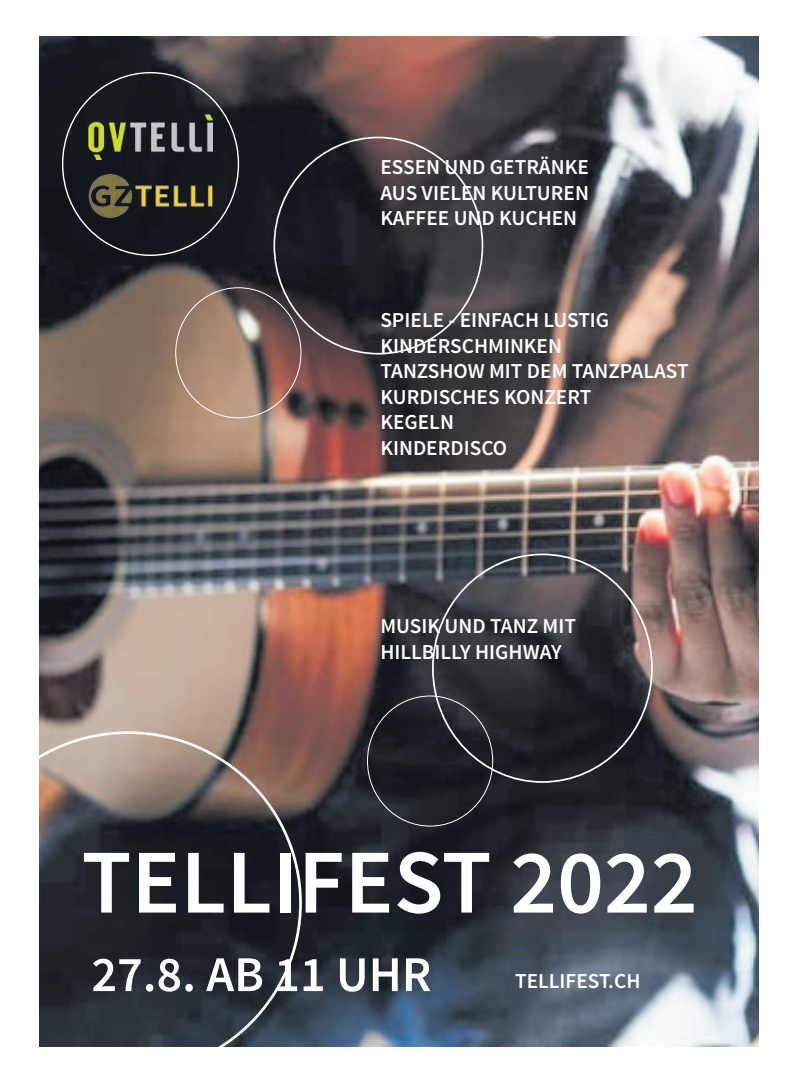
<style>
.page{position:relative;width:798px;height:1081px;background:#fff}
.page>*{position:absolute;margin:0;border:0;box-sizing:border-box;transform-origin:0 0}
.t1{font:600 91.25px "Source Sans Pro";color:#fff}
.t2{font:600 50px "Source Sans Pro";color:#fff}
.t3{font:600 21.25px/25.5px "Source Sans Pro";color:#fff}
</style>
<div class="page">
<img style="left:39px;top:36px;width:719px;height:1010px">
<svg style="left:39px;top:731px;width:263px;height:315px;background:#424043"></svg>
<img style="left:89px;top:114px;width:124px;height:45px">
<img style="left:89px;top:173px;width:124px;height:44px">
<p class="t3" style="left:380px;top:155px;width:210px;text-align:justify">ESSEN UND GETRÄNKE AUS VIELEN KULTUREN KAFFEE UND KUCHEN</p>
<p class="t3" style="left:380px;top:308px;width:310px">SPIELE - EINFACH LUSTIG<br>KINDERSCHMINKEN<br>TANZSHOW MIT DEM TANZPALAST<br>KURDISCHES KONZERT<br>KEGELN<br>KINDERDISCO</p>
<p class="t3" style="left:380px;top:614px;width:197px">MUSIK UND TANZ MIT<br>HILLBILLY HIGHWAY</p>
<h1 class="t1" style="left:81px;top:824px;width:617px">TELLIFEST 2022</h1>
<h2 class="t2" style="left:91px;top:943px;width:342px">27.8. AB 11 UHR</h2>
<p class="t3" style="left:515px;top:968px;width:127px">TELLIFEST.CH</p>
</div>
